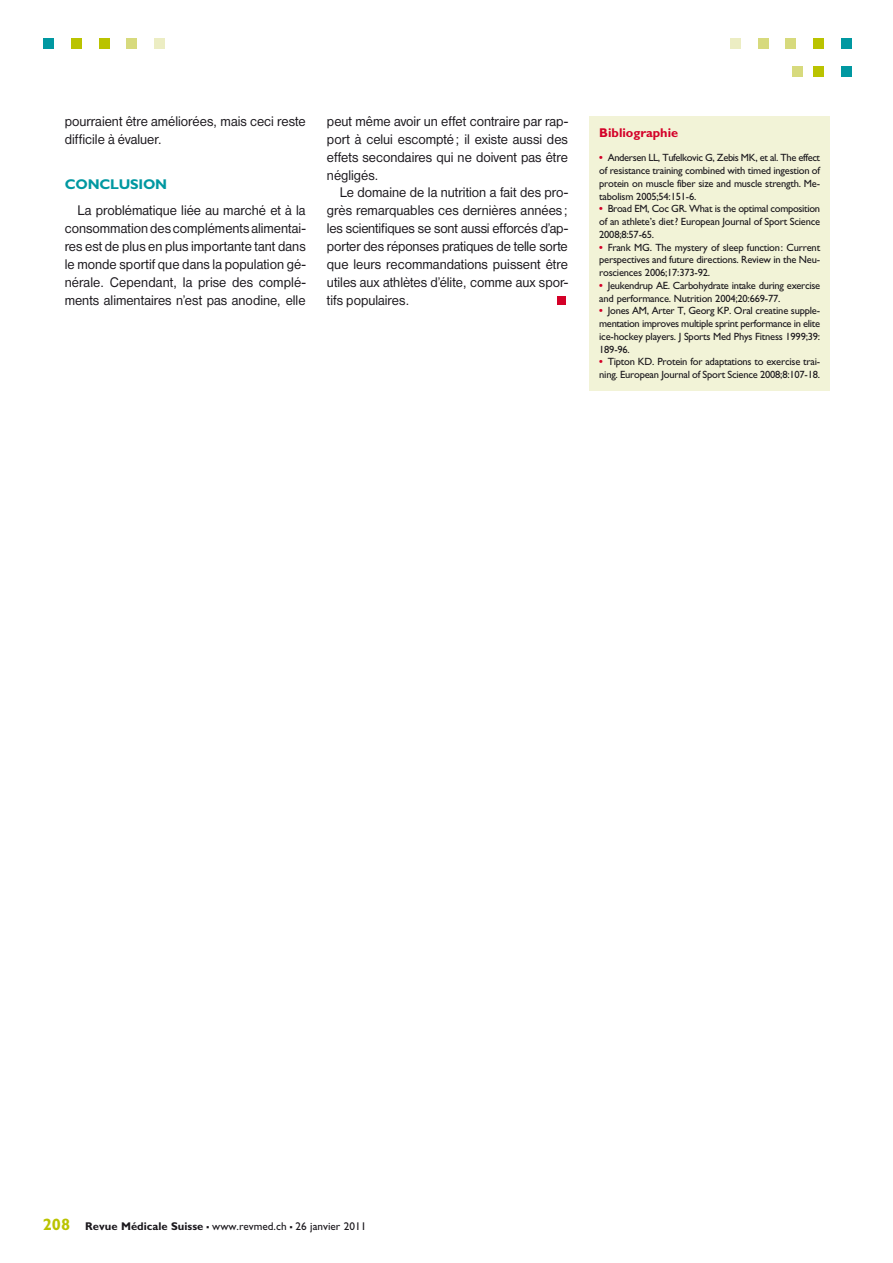
<style>
.page{position:relative;width:893px;height:1263px;background:#fff}
.page>*{position:absolute;margin:0;border:0;box-sizing:border-box;transform-origin:0 0}
.t1{font:14.55px/17.9px "Nimbus Sans D";color:#1a171c;text-align:justify;scale:.95 1}
.t2{font:700 14.1px "Gill Sans";letter-spacing:-.015em;color:#0098a1}
.t3{font:700 12.75px "Gill Sans";color:#d40028}
.t4{font:11.25px "Gill Sans";color:#1a171c}
.t5{font:10.5px/12.8px "Gill Sans";letter-spacing:-.02em;color:#1a171c;text-align:justify}
.s1{font-weight:700;color:#d40028}
.s2{font-weight:700;font-size:16.5px;color:#bac300}
.s3{font-weight:700}
.s4{font-weight:700;font-size:16.5px}
</style>
<div class="page">
<div style="left:43px;top:38px;width:11px;height:11px;background:#0098a1"></div>
<div style="left:71px;top:38px;width:11px;height:11px;background:#bac300"></div>
<div style="left:99px;top:38px;width:10px;height:11px;background:#bac300"></div>
<div style="left:126px;top:38px;width:11px;height:11px;background:#d7da7d"></div>
<div style="left:154px;top:38px;width:11px;height:11px;background:#ecedc3"></div>
<div style="left:730px;top:38px;width:11px;height:11px;background:#ecedc3"></div>
<div style="left:758px;top:38px;width:10px;height:11px;background:#d7da7d"></div>
<div style="left:785px;top:38px;width:11px;height:11px;background:#d7da7d"></div>
<div style="left:813px;top:38px;width:11px;height:11px;background:#bac300"></div>
<div style="left:841px;top:38px;width:10px;height:11px;background:#0098a1"></div>
<div style="left:813px;top:66px;width:11px;height:11px;background:#bac300"></div>
<div style="left:841px;top:66px;width:10px;height:11px;background:#0098a1"></div>
<div style="left:792px;top:66px;width:11px;height:11px;background:#d7da7d"></div>
<div style="left:589px;top:116px;width:241px;height:275px;background:#f2f3d7"></div>
<div style="left:557px;top:296px;width:8px;height:9px;background:#d40028"></div>
<h1 class="t1" style="left:65px;top:112px;width:255px">pourraient être améliorées, mais ceci reste difficile à évaluer.</h1>
<h2 class="t2" style="left:65px;top:176px;width:104px">CONCLUSION</h2>
<p class="t1" style="left:65px;top:201px;width:255px;text-indent:13px">La problématique liée au marché et à la consommation des compléments alimentai&shy;res est de plus en plus importante tant dans le monde sportif que dans la population gé&shy;nérale. Cependant, la prise des complé&shy;ments alimentaires n’est pas anodine, elle</p>
<h1 class="t1" style="left:327px;top:112px;width:255px">peut même avoir un effet contraire par rap&shy;port à celui escompté; il existe aussi des effets secondaires qui ne doivent pas être négligés.</h1>
<p class="t1" style="left:327px;top:183px;width:255px;text-indent:13px">Le domaine de la nutrition a fait des pro&shy;grès remarquables ces dernières années; les scientifiques se sont aussi efforcés d’ap&shy;porter des réponses pratiques de telle sorte que leurs recommandations puissent être utiles aux athlètes d’élite, comme aux spor&shy;tifs populaires.</p>
<p class="t3" style="left:599px;top:125px;width:81px">Bibliographie</p>
<p class="t5" style="left:599px;top:151px;width:222px"><span class="s1">•</span> Andersen LL, Tufelkovic G, Zebis MK, et al. The effect of resistance training combined with timed ingestion of protein on muscle fiber size and muscle strength. Me&shy;tabolism 2005;54:151-6.</p>
<p class="t5" style="left:599px;top:202px;width:222px"><span class="s1">•</span> Broad EM, Coc GR. What is the optimal composition of an athlete’s diet? European Journal of Sport Science 2008;8:57-65.</p>
<p class="t5" style="left:599px;top:241px;width:222px"><span class="s1">•</span> Frank MG. The mystery of sleep function: Current perspectives and future directions. Review in the Neu&shy;rosciences 2006;17:373-92.</p>
<p class="t5" style="left:599px;top:279px;width:222px"><span class="s1">•</span> Jeukendrup AE. Carbohydrate intake during exercise and performance. Nutrition 2004;20:669-77.</p>
<p class="t5" style="left:599px;top:304px;width:222px"><span class="s1">•</span> Jones AM, Arter T, Georg KP. Oral creatine supple&shy;mentation improves multiple sprint performance in elite ice-hockey players. J Sports Med Phys Fitness 1999;39:<br>189-96.</p>
<p class="t5" style="left:599px;top:355px;width:222px"><span class="s1">•</span> Tipton KD. Protein for adaptations to exercise trai&shy;ning. European Journal of Sport Science 2008;8:107-18.</p>
<p class="t4" style="left:43px;top:1219px;width:325px"><span class="s2">208</span> <span class="s3">Revue Médicale Suisse</span> <span class="s4">–</span> www.revmed.ch <span class="s4">–</span> 26 janvier 2011</p>
</div>
